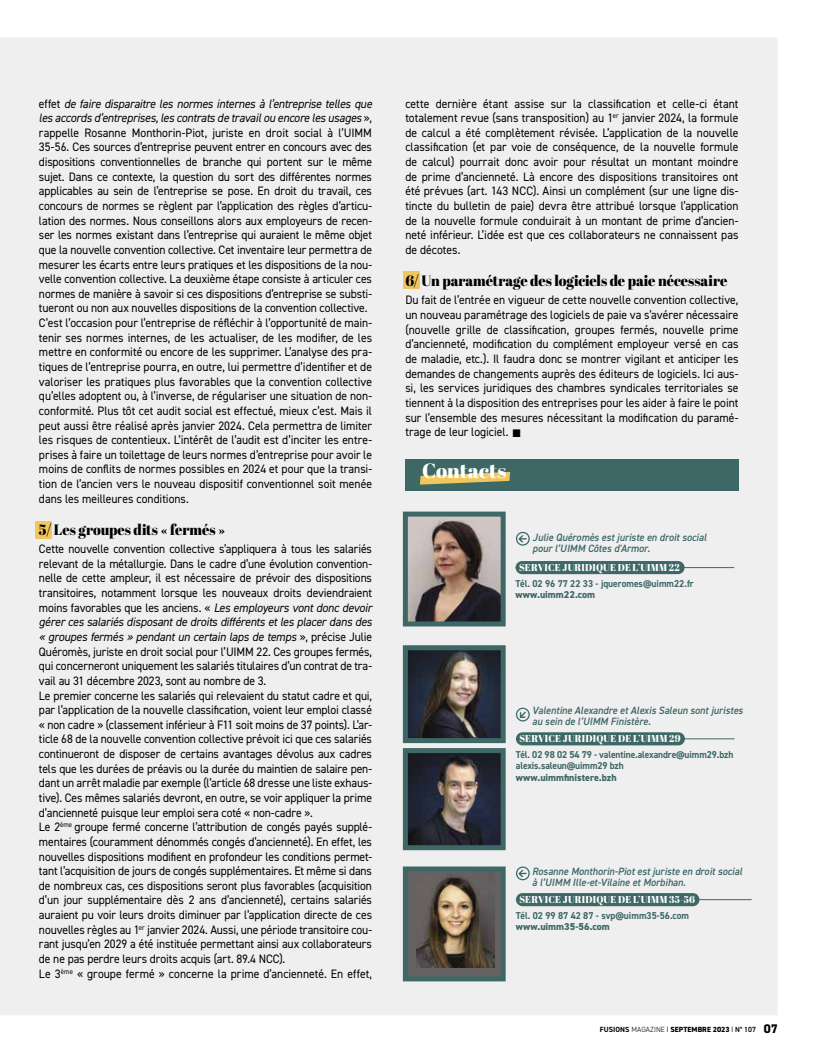
<style>
.page{position:relative;width:815px;height:1053px;background:#fff}
.page>*{position:absolute;margin:0;border:0;box-sizing:border-box;transform-origin:0 0}
.t1{font:20.62px "Abril Fatface";color:#fff}
.t2{font:15px "Abril Fatface";letter-spacing:-.005em;color:#000;scale:.95 1}
.t3{font:12.25px/14.6px "DIN2014";letter-spacing:-.005em;color:#000;scale:.95 1}
.t4{font:italic 600 10.62px/11.2px "DIN2014";color:#3d6866;scale:.95 1}
.t5{font:700 10px/11.2px "DIN2014";letter-spacing:-.01em;color:#3d6866;scale:.95 1}
.t6{font:10px "Abril Fatface";letter-spacing:.025em;color:#fff;scale:.95 1}
.t7{font:800 10px "DIN2014";color:#3d6866}
.t8{font:800 7.5px "DIN2014";letter-spacing:.01em;color:#000}
.s1{font-style:italic}
.s2{font-weight:700}
.s3{font-weight:300}
.s4{font-weight:600}
.s5{font-size:12.5px}
</style>
<div class="page">
<div style="left:0;top:37px;width:777px;height:978px;background:#f0eff0"></div>
<hr style="left:516px;top:567px;width:218px;height:1px;background:#3d6866">
<hr style="left:516px;top:899px;width:236px;height:1px;background:#3d6866">
<hr style="left:516px;top:738px;width:219px;height:1px;background:#3d6866">
<div style="left:516px;top:561px;width:169px;height:13px;background:#3d6866;border-radius:7px"></div>
<div style="left:516px;top:893px;width:183px;height:13px;background:#3d6866;border-radius:7px"></div>
<div style="left:516px;top:732px;width:169px;height:13px;background:#3d6866;border-radius:7px"></div>
<div style="left:36px;top:521px;width:16px;height:17px;background:#f0c75f"></div>
<div style="left:403px;top:271px;width:16px;height:17px;background:#f0c75f"></div>
<div style="left:405px;top:459px;width:334px;height:31px;background:#3d6866"></div>
<svg style="left:420px;top:472px;width:90px;height:12px"></svg>
<img style="left:409px;top:517px;width:91px;height:103px">
<img style="left:409px;top:754px;width:91px;height:90px">
<img style="left:409px;top:651px;width:91px;height:86px">
<div style="left:405px;top:867px;width:98px;height:111px;background:#636161"></div>
<img style="left:416px;top:874px;width:79px;height:93px">
<svg style="left:516px;top:530px;width:15px;height:17px"></svg>
<svg style="left:516px;top:864px;width:15px;height:18px"></svg>
<div style="left:516px;top:707px;width:14px;height:14px;border:1px solid #3d6866;border-radius:50%"></div>
<svg style="left:520px;top:711px;width:6px;height:7px"></svg>
<div style="left:403px;top:511px;width:103px;height:115px;border:5px solid #3d6866"></div>
<div style="left:403px;top:866px;width:103px;height:115px;border:5px solid #3d6866"></div>
<div style="left:403px;top:645px;width:103px;height:98px;border:5px solid #3d6866"></div>
<div style="left:403px;top:748px;width:103px;height:102px;border:5px solid #3d6866"></div>
<p class="t3" style="left:39px;top:96px;width:352px">effet <span class="s1">de faire disparaitre les normes internes à l’entreprise telles que les accords d’entreprises, les contrats de travail ou encore les usages</span> », rappelle Rosanne Monthorin-Piot, juriste en droit social à l’UIMM 35-56. Ces sources d’entreprise peuvent entrer en concours avec des dispositions conventionnelles de branche qui portent sur le même sujet. Dans ce contexte, la question du sort des différentes normes applicables au sein de l’entreprise se pose. En droit du travail, ces concours de normes se règlent par l’application des règles d’articu&shy;lation des normes. Nous conseillons alors aux employeurs de recen&shy;ser les normes existant dans l’entreprise qui auraient le même objet que la nouvelle convention collective. Cet inventaire leur permettra de mesurer les écarts entre leurs pratiques et les dispositions de la nou&shy;velle convention collective. La deuxième étape consiste à articuler ces normes de manière à savoir si ces dispositions d’entreprise se substi&shy;tueront ou non aux nouvelles dispositions de la convention collective.<br>C’est l’occasion pour l’entreprise de réfléchir à l’opportunité de main&shy;tenir ses normes internes, de les actualiser, de les modifier, de les mettre en conformité ou encore de les supprimer. L’analyse des pra&shy;tiques de l’entreprise pourra, en outre, lui permettre d’identifier et de valoriser les pratiques plus favorables que la convention collective qu’elles adoptent ou, à l’inverse, de régulariser une situation de non&shy;conformité. Plus tôt cet audit social est effectué, mieux c’est. Mais il peut aussi être réalisé après janvier 2024. Cela permettra de limiter les risques de contentieux. L’intérêt de l’audit est d’inciter les entre&shy;prises à faire un toilettage de leurs normes d’entreprise pour avoir le moins de conflits de normes possibles en 2024 et pour que la transi&shy;tion de l’ancien vers le nouveau dispositif conventionnel soit menée dans les meilleures conditions.</p>
<p class="t2" style="left:39px;top:519px;width:197px">5/ Les groupes dits « fermés »</p>
<p class="t3" style="left:39px;top:541px;width:352px">Cette nouvelle convention collective s’appliquera à tous les salariés relevant de la métallurgie. Dans le cadre d’une évolution convention&shy;nelle de cette ampleur, il est nécessaire de prévoir des dispositions transitoires, notamment lorsque les nouveaux droits deviendraient moins favorables que les anciens. « <span class="s1">Les employeurs vont donc devoir gérer ces salariés disposant de droits différents et les placer dans des « groupes fermés » pendant un certain laps de temps</span> », précise Julie Quéromès, juriste en droit social pour l’UIMM 22. Ces groupes fermés, qui concerneront uniquement les salariés titulaires d’un contrat de tra&shy;vail au 31 décembre 2023, sont au nombre de 3.<br>Le premier concerne les salariés qui relevaient du statut cadre et qui, par l’application de la nouvelle classification, voient leur emploi classé « non cadre » (classement inférieur à F11 soit moins de 37 points). L’ar&shy;ticle 68 de la nouvelle convention collective prévoit ici que ces salariés continueront de disposer de certains avantages dévolus aux cadres tels que les durées de préavis ou la durée du maintien de salaire pen&shy;dant un arrêt maladie par exemple (l’article 68 dresse une liste exhaus&shy;tive). Ces mêmes salariés devront, en outre, se voir appliquer la prime d’ancienneté puisque leur emploi sera coté « non-cadre ».<br>Le 2<sup>ème</sup> groupe fermé concerne l’attribution de congés payés supplé&shy;mentaires (couramment dénommés congés d’ancienneté). En effet, les nouvelles dispositions modifient en profondeur les conditions permet&shy;tant l’acquisition de jours de congés supplémentaires. Et même si dans de nombreux cas, ces dispositions seront plus favorables (acquisition d’un jour supplémentaire dès 2 ans d’ancienneté), certains salariés auraient pu voir leurs droits diminuer par l’application directe de ces nouvelles règles au 1<sup>er</sup> janvier 2024. Aussi, une période transitoire cou&shy;rant jusqu’en 2029 a été instituée permettant ainsi aux collaborateurs de ne pas perdre leurs droits acquis (art. 89.4 NCC).<br>Le 3<sup>ème</sup> « groupe fermé » concerne la prime d’ancienneté. En effet,</p>
<p class="t3" style="left:405px;top:96px;width:352px;text-align:justify">cette dernière étant assise sur la classification et celle-ci étant totalement revue (sans transposition) au 1<sup>er</sup> janvier 2024, la formule de calcul a été complètement révisée. L’application de la nouvelle classification (et par voie de conséquence, de la nouvelle formule de calcul) pourrait donc avoir pour résultat un montant moindre de prime d’ancienneté. Là encore des dispositions transitoires ont été prévues (art. 143 NCC). Ainsi un complément (sur une ligne dis&shy;tincte du bulletin de paie) devra être attribué lorsque l’application de la nouvelle formule conduirait à un montant de prime d’ancien&shy;neté inférieur. L’idée est que ces collaborateurs ne connaissent pas de décotes.</p>
<p class="t2" style="left:405px;top:270px;width:340px">6/ Un paramétrage des logiciels de paie nécessaire</p>
<p class="t3" style="left:405px;top:292px;width:352px;text-align:justify">Du fait de l’entrée en vigueur de cette nouvelle convention collective, un nouveau paramétrage des logiciels de paie va s’avérer nécessaire (nouvelle grille de classification, groupes fermés, nouvelle prime d’ancienneté, modification du complément employeur versé en cas de maladie, etc.). Il faudra donc se montrer vigilant et anticiper les demandes de changements auprès des éditeurs de logiciels. Ici aus&shy;si, les services juridiques des chambres syndicales territoriales se tiennent à la disposition des entreprises pour les aider à faire le point sur l’ensemble des mesures nécessitant la modification du paramé&shy;trage de leur logiciel. ■</p>
<h1 class="t1" style="left:422px;top:456px;width:86px">Contacts</h1>
<p class="t4" style="left:533px;top:531px;width:185px">Julie Quéromès est juriste en droit social pour l’UIMM Côtes d'Armor.</p>
<p class="t6" style="left:519px;top:560px;width:170px">SERVICE JURIDIQUE DE L’UIMM 22</p>
<p class="t5" style="left:516px;top:577px;width:189px">Tél. 02 96 77 22 33 - jqueromes@uimm22.fr</p>
<p class="t7" style="left:516px;top:588px;width:81px">www.uimm22.com</p>
<p class="t4" style="left:532px;top:704px;width:223px">Valentine Alexandre et Alexis Saleun sont juristes au sein de l’UIMM Finistère.</p>
<p class="t6" style="left:519px;top:731px;width:171px">SERVICE JURIDIQUE DE L’UIMM 29</p>
<p class="t5" style="left:516px;top:749px;width:230px">Tél. 02 98 02 54 79 - valentine.alexandre@uimm29.bzh alexis.saleun@uimm29 bzh</p>
<p class="t7" style="left:516px;top:770px;width:102px">www.uimmfinistere.bzh</p>
<p class="t4" style="left:532px;top:865px;width:222px">Rosanne Monthorin-Piot est juriste en droit social à l’UIMM Ille-et-Vilaine et Morbihan.</p>
<p class="t6" style="left:519px;top:892px;width:186px">SERVICE JURIDIQUE DE L’UIMM 35-56</p>
<p class="t5" style="left:516px;top:909px;width:184px">Tél. 02 99 87 42 87 - svp@uimm35-56.com</p>
<p class="t7" style="left:516px;top:920px;width:95px">www.uimm35-56.com</p>
<p class="t8" style="left:600px;top:1024px;width:180px"><span class="s2">FUSIONS</span> <span class="s3">MAGAZINE</span> SEPTEMBRE 2023 <span class="s4">N° 107</span> <span class="s5">07</span></p>
</div>
